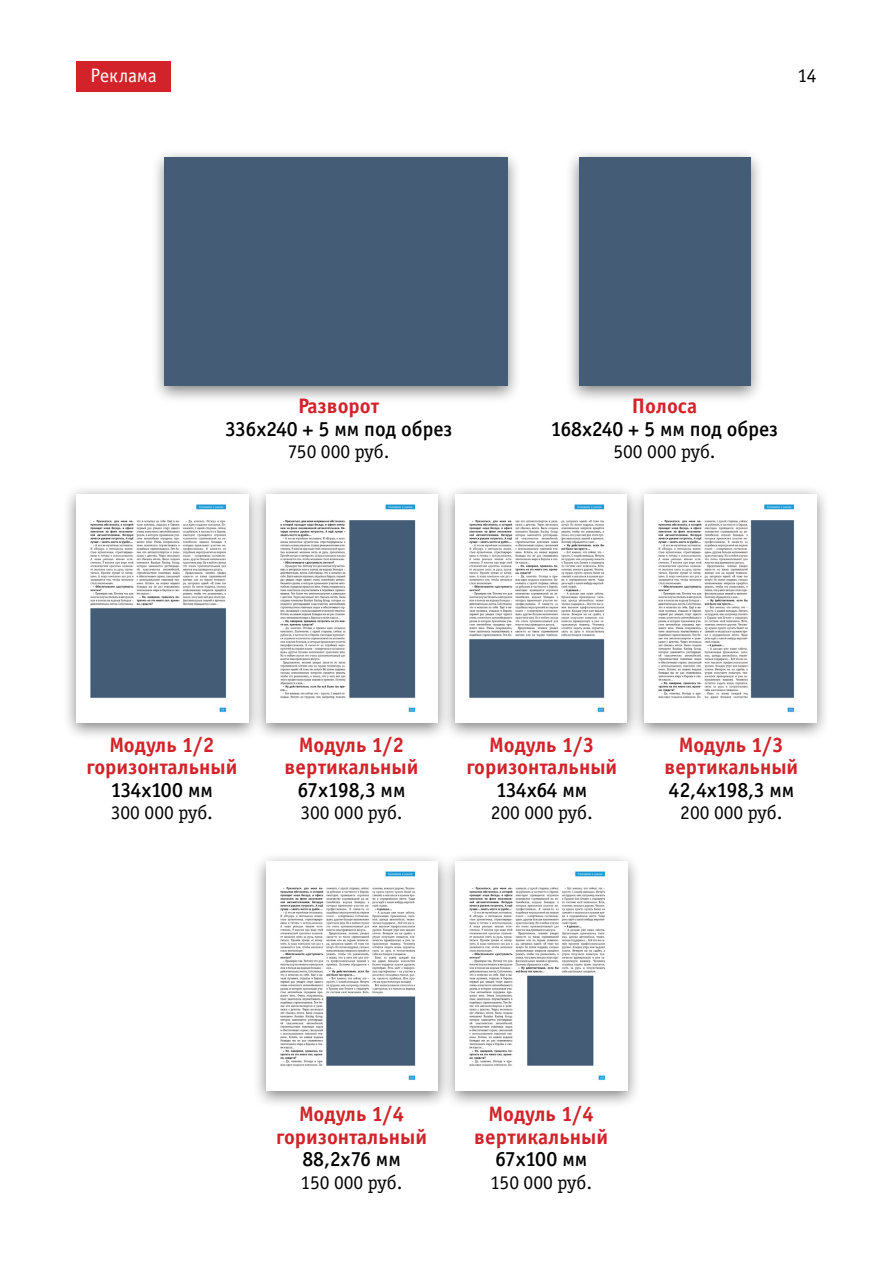
<style>
.page{position:relative;width:893px;height:1263px;background:#fff}
.page>*{position:absolute;margin:0;border:0;box-sizing:border-box;transform-origin:0 0}
.t1{font:21px/22.5px "Officina Sans Bold C";color:#d2232a;text-align:center}
.t2{font:21px "Officina Sans Medium C";color:#000}
.t3{font:19.5px "Officina Serif Book C";color:#000}
.t4{font:19.5px "Officina Sans Book C";letter-spacing:-.01em;color:#fff}
.t5{font:19.5px "Officina Sans Book C";color:#000}
</style>
<div class="page">
<div style="left:77px;top:61px;width:94px;height:30px;background:#d2232a"></div>
<div style="left:62px;top:484px;width:200px;height:257px;background:#000;opacity:.5"></div>
<img style="left:77px;top:494px;width:171px;height:229px">
<div style="left:252px;top:852px;width:200px;height:257px;background:#000;opacity:.5"></div>
<img style="left:266px;top:862px;width:172px;height:228px">
<div style="left:252px;top:484px;width:199px;height:257px;background:#000;opacity:.5"></div>
<img style="left:266px;top:494px;width:171px;height:229px">
<div style="left:441px;top:852px;width:200px;height:257px;background:#000;opacity:.5"></div>
<img style="left:456px;top:862px;width:171px;height:228px">
<div style="left:441px;top:484px;width:200px;height:257px;background:#000;opacity:.5"></div>
<img style="left:455px;top:494px;width:172px;height:229px">
<div style="left:631px;top:484px;width:199px;height:257px;background:#000;opacity:.5"></div>
<img style="left:645px;top:494px;width:171px;height:229px">
<div style="left:564px;top:147px;width:200px;height:258px;background:#000;opacity:.5"></div>
<div style="left:579px;top:157px;width:171px;height:229px;background:#445c75"></div>
<div style="left:151px;top:147px;width:371px;height:258px;background:#000;opacity:.5"></div>
<div style="left:165px;top:157px;width:343px;height:229px;background:#445c75"></div>
<p class="t4" style="left:91px;top:65px;width:68px">Реклама</p>
<p class="t5" style="left:798px;top:65px;width:20px">14</p>
<p class="t1" style="left:298px;top:395px;width:83px">Разворот</p>
<p class="t2" style="left:225px;top:417px;width:229px">336х240 + 5 мм под обрез</p>
<p class="t3" style="left:288px;top:441px;width:103px">750 000 руб.</p>
<p class="t1" style="left:632px;top:395px;width:67px">Полоса</p>
<p class="t2" style="left:551px;top:417px;width:229px">168х240 + 5 мм под обрез</p>
<p class="t3" style="left:613px;top:441px;width:104px">500 000 руб.</p>
<p class="t1" style="left:87px;top:734px;width:152px">Модуль 1/2 горизонтальный</p>
<p class="t2" style="left:111px;top:778px;width:103px">134х100 мм</p>
<p class="t3" style="left:111px;top:802px;width:104px">300 000 руб.</p>
<p class="t1" style="left:285px;top:734px;width:135px">Модуль 1/2 вертикальный</p>
<p class="t2" style="left:298px;top:778px;width:110px">67х198,3 мм</p>
<p class="t3" style="left:300px;top:802px;width:104px">300 000 руб.</p>
<p class="t1" style="left:466px;top:734px;width:152px">Модуль 1/3 горизонтальный</p>
<p class="t2" style="left:496px;top:778px;width:93px">134х64 мм</p>
<p class="t3" style="left:491px;top:802px;width:104px">200 000 руб.</p>
<p class="t1" style="left:664px;top:734px;width:135px">Модуль 1/3 вертикальный</p>
<p class="t2" style="left:669px;top:778px;width:127px">42,4х198,3 мм</p>
<p class="t3" style="left:680px;top:802px;width:104px">200 000 руб.</p>
<p class="t1" style="left:276px;top:1103px;width:152px">Модуль 1/4 горизонтальный</p>
<p class="t2" style="left:302px;top:1147px;width:100px">88,2х76 мм</p>
<p class="t3" style="left:301px;top:1171px;width:103px">150 000 руб.</p>
<p class="t1" style="left:474px;top:1103px;width:135px">Модуль 1/4 вертикальный</p>
<p class="t2" style="left:495px;top:1147px;width:94px">67х100 мм</p>
<p class="t3" style="left:490px;top:1171px;width:103px">150 000 руб.</p>
</div>
